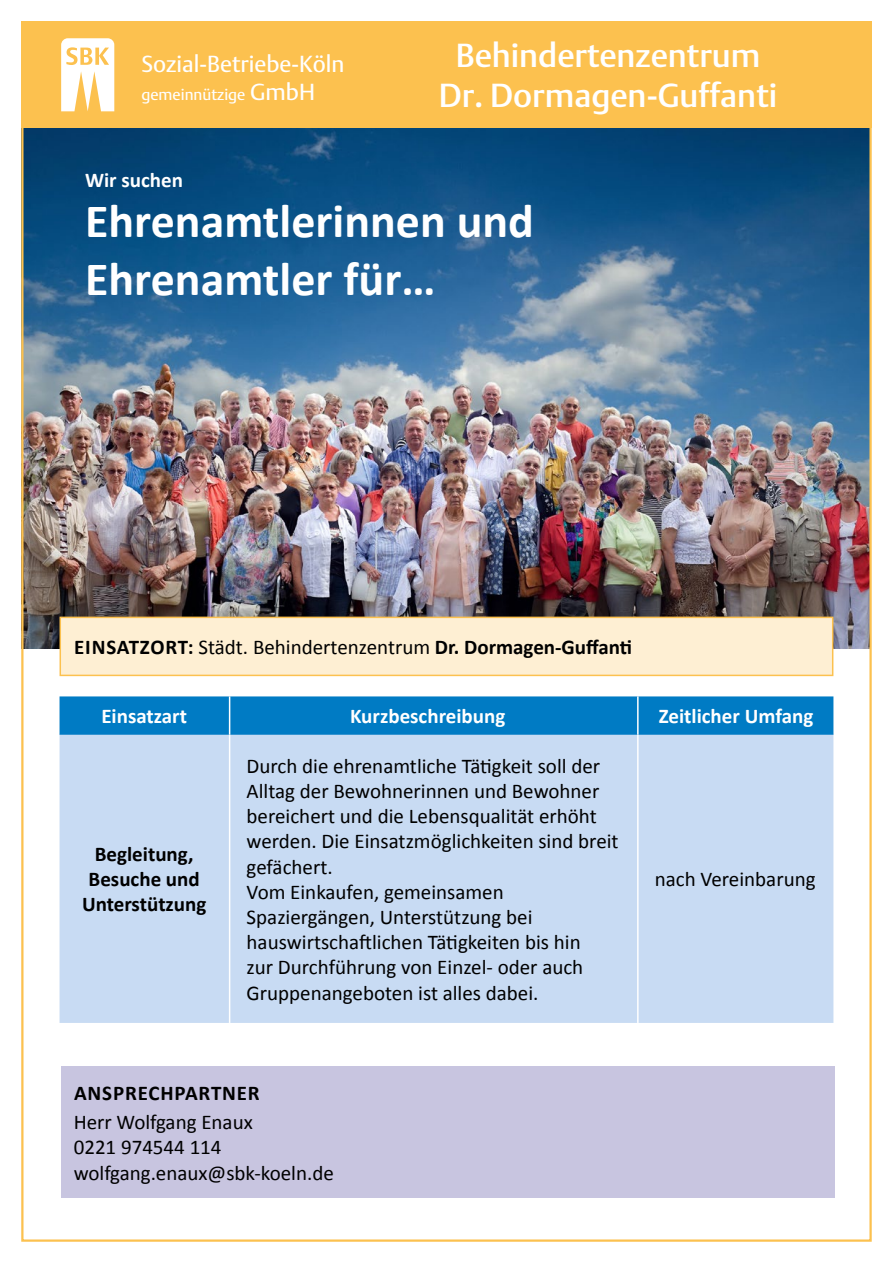
<style>
.page{position:relative;width:893px;height:1263px;background:#fff}
.page>*{position:absolute;margin:0;border:0;box-sizing:border-box;transform-origin:0 0}
.t1{font:700 48px "Calibri";color:#fff}
.t2{font:33px "DTL Argo T Medium";color:#fff}
.t3{font:22.95px "DTL Argo T";color:#fff}
.t4{font:21px/25.2px "Calibri";color:#000}
.t5{font:700 21px/25.2px "Calibri";color:#000;text-align:center}
.t6{font:700 21px "Calibri";color:#fff}
.t7{font:700 21px "Calibri";letter-spacing:.04em;color:#000}
.t8{font:15.75px "DTL Argo T";color:#fff}
.s1{font-size:22.95px}
.s2{font-weight:400}
</style>
<div class="page">
<img style="left:24px;top:128px;width:845px;height:521px">
<div style="left:21px;top:21px;width:851px;height:107px;background:#fcc14f"></div>
<svg style="left:61px;top:38px;width:53px;height:73px"></svg>
<div style="left:60px;top:735px;width:773px;height:288px;background:#c8dbf3"></div>
<hr style="left:229px;top:734px;width:1px;height:289px;background:#fff">
<hr style="left:637px;top:734px;width:2px;height:289px;background:#fff">
<div style="left:60px;top:696px;width:773px;height:39px;background:#007bc4"></div>
<hr style="left:229px;top:696px;width:1px;height:39px;background:#fff">
<hr style="left:637px;top:696px;width:2px;height:39px;background:#fff">
<div style="left:60px;top:617px;width:773px;height:58px;background:#feefd3"></div>
<div style="left:60px;top:617px;width:773px;height:59px;border:2px solid #fcc14f"></div>
<div style="left:61px;top:1066px;width:774px;height:131px;background:#c8c5e0"></div>
<p class="t3" style="left:141px;top:50px;width:205px">Sozial-Betriebe-Köln</p>
<p class="t8" style="left:141px;top:85px;width:175px">gemeinnützige <span class="s1">GmbH</span></p>
<p class="t6" style="left:85px;top:167px;width:99px">Wir suchen</p>
<p class="t2" style="left:456px;top:36px;width:306px">Behindertenzentrum</p>
<p class="t2" style="left:439px;top:76px;width:340px">Dr. Dormagen-Guffanti</p>
<p class="t1" style="left:85px;top:190px;width:451px">Ehrenamtlerinnen und</p>
<p class="t1" style="left:85px;top:248px;width:352px">Ehrenamtler für…</p>
<p class="t5" style="left:74px;top:635px;width:560px">EINSATZORT: <span class="s2">Städt. Behindertenzentrum</span> Dr. Dormagen-Guffanti</p>
<p class="t6" style="left:101px;top:703px;width:87px">Einsatzart</p>
<p class="t6" style="left:350px;top:703px;width:157px">Kurzbeschreibung</p>
<p class="t6" style="left:659px;top:703px;width:156px">Zeitlicher Umfang</p>
<p class="t5" style="left:82px;top:841px;width:126px">Begleitung,<br>Besuche und<br>Unterstützung</p>
<p class="t4" style="left:247px;top:753px;width:374px">Durch die ehrenamtliche Tätigkeit soll der Alltag der Bewohnerinnen und Bewohner bereichert und die Lebensqualität erhöht werden. Die Einsatzmöglichkeiten sind breit gefächert.</p>
<p class="t4" style="left:247px;top:879px;width:338px">Vom Einkaufen, gemeinsamen Spaziergängen, Unterstützung bei hauswirtschaftlichen Tätigkeiten bis hin zur Durchführung von Einzel- oder auch Gruppenangeboten ist alles dabei.</p>
<p class="t7" style="left:74px;top:1079px;width:187px">ANSPRECHPARTNER</p>
<p class="t4" style="left:74px;top:1109px;width:181px">Herr Wolfgang Enaux</p>
<p class="t4" style="left:74px;top:1135px;width:149px">0221 974544 114</p>
<p class="t4" style="left:74px;top:1160px;width:262px">wolfgang.enaux@sbk-koeln.de</p>
<p class="t4" style="left:655px;top:867px;width:162px">nach Vereinbarung</p>
</div>
